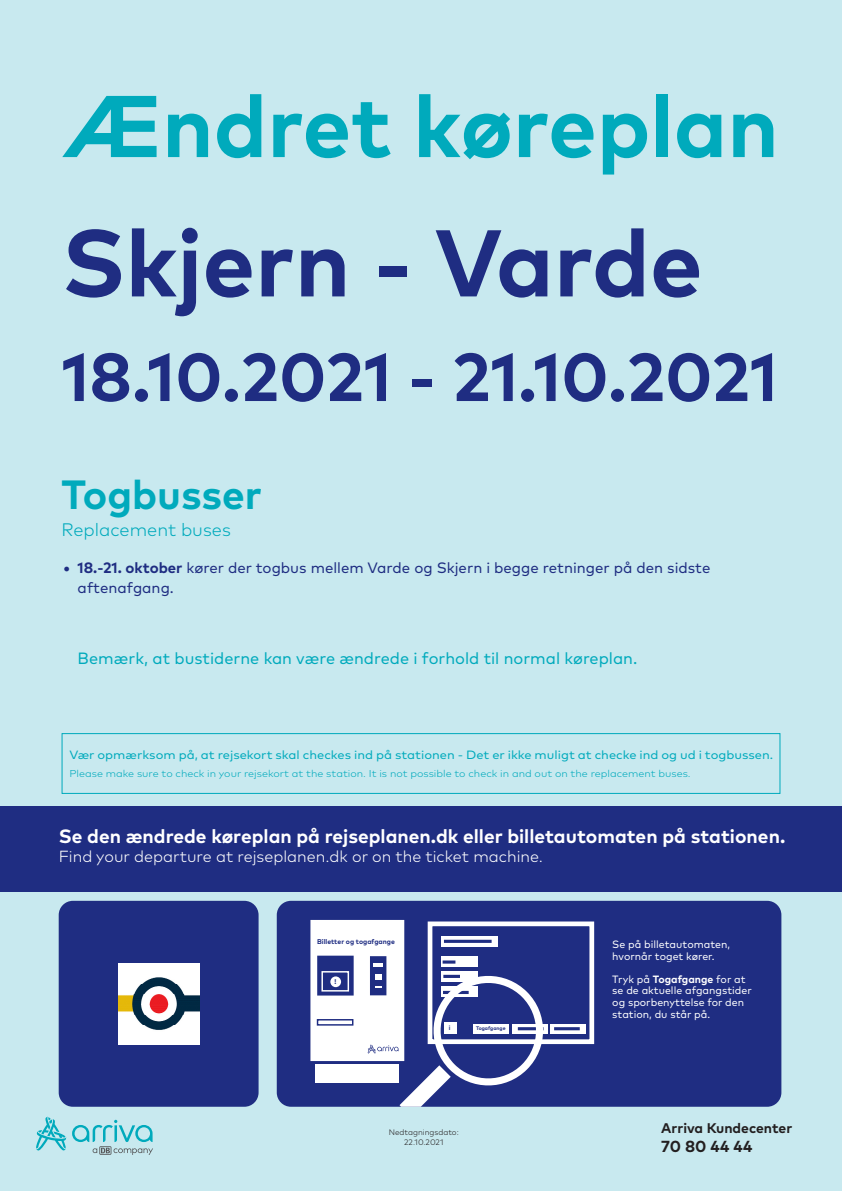
<style>
.page{position:relative;width:842px;height:1191px;background:#c8e9ef}
.page>*{position:absolute;margin:0;border:0;box-sizing:border-box;transform-origin:0 0}
.t1{font:700 94.5px "Mark Pro";color:#1f2d82}
.t2{font:700 87.3px "Mark Pro";color:#00aabc}
.t3{font:700 67.6px "Mark Pro";color:#1f2d82}
.t4{font:700 40.8px "Mark Pro";color:#00aabc}
.t5{font:700 19.2px "Mark Pro";color:#fff}
.t6{font:300 18.1px "Mark Pro";color:#00aabc}
.t7{font:16.3px "Mark Pro";color:#00aabc}
.t8{font:300 16.1px "Mark Pro";color:#fff}
.t9{font:700 16px "Mark Pro";letter-spacing:.01em;color:#231f20}
.t10{font:15px/20px "Mark Pro";color:#1f2d82}
.t11{font:700 14px "Mark Pro";color:#231f20}
.t12{font:12px "Mark Pro";color:#00aabc;scale:1.07 1}
.t13{font:10.6px/11.6px "Mark Pro";color:#fff}
.t14{font:300 10px "Mark Pro";color:#00aabc;scale:1.07 1}
.t15{font:300 8px "Mark Pro";color:#231f20}
.t16{font:700 6.9px "Mark Pro";color:#1f2d82}
.t17{font:700 6.3px "Mark Pro";color:#1f2d82}
.t18{font:700 5.2px "Mark Pro";color:#1f2d82}
.s1{font-weight:700}
</style>
<div class="page">
<svg style="left:72px;top:1119px;width:81px;height:36px"></svg>
<svg style="left:36px;top:1116px;width:30px;height:34px"></svg>
<div style="left:277px;top:900px;width:504px;height:206px;background:#1f2d82;border-radius:14px"></div>
<div style="left:428px;top:921px;width:166px;height:123px;border:5px solid #fff"></div>
<svg style="left:554px;top:1024px;width:31px;height:9px"></svg>
<hr style="left:554px;top:1027px;width:26px;height:3px;background:#1f2d82">
<svg style="left:310px;top:920px;width:244px;height:186px"></svg>
<div style="left:59px;top:900px;width:200px;height:206px;background:#1f2d82;border-radius:14px"></div>
<img style="left:118px;top:963px;width:81px;height:81px">
<div style="left:0;top:806px;width:842px;height:85px;background:#1f2d82"></div>
<div style="left:62px;top:733px;width:718px;height:60px;border:1px solid #00aabc"></div>
<p class="t2" style="left:62px;top:60px;width:719px">Ændret køreplan</p>
<p class="t1" style="left:62px;top:191px;width:643px">Skjern - Varde</p>
<p class="t3" style="left:62px;top:326px;width:717px">18.10.2021 - 21.10.2021</p>
<p class="t4" style="left:62px;top:463px;width:202px">Togbusser</p>
<p class="t6" style="left:62px;top:516px;width:171px">Replacement buses</p>
<p class="t10" style="left:78px;top:557px;width:634px;text-indent:-14px"><span class="s1">• 18.-21. oktober</span> kører der togbus mellem Varde og Skjern i begge retninger på den sidste aftenafgang.</p>
<p class="t7" style="left:78px;top:646px;width:561px">Bemærk, at bustiderne kan være ændrede i forhold til normal køreplan.</p>
<p class="t12" style="left:69px;top:745px;width:659px">Vær opmærksom på, at rejsekort skal checkes ind på stationen - Det er ikke muligt at checke ind og ud i togbussen.</p>
<p class="t14" style="left:69px;top:766px;width:582px">Please make sure to check in your rejsekort at the station. It is not possible to check in and out on the replacement buses.</p>
<p class="t5" style="left:59px;top:821px;width:728px">Se den ændrede køreplan på rejseplanen.dk eller billetautomaten på stationen.</p>
<p class="t8" style="left:59px;top:844px;width:486px">Find your departure at rejseplanen.dk or on the ticket machine.</p>
<p class="t16" style="left:317px;top:936px;width:79px">Billetter og togafgange</p>
<p class="t16" style="left:334px;top:976px;width:3px">!</p>
<p class="t17" style="left:449px;top:1022px;width:3px">i</p>
<p class="t18" style="left:476px;top:1024px;width:31px">Togafgange</p>
<p class="t15" style="left:389px;top:1126px;width:71px">Nedtagningsdato:</p>
<p class="t15" style="left:404px;top:1135px;width:41px">22.10.2021</p>
<p class="t13" style="left:612px;top:937px;width:119px">Se på billetautomaten,</p>
<p class="t13" style="left:612px;top:949px;width:104px">hvornår toget kører.</p>
<p class="t13" style="left:612px;top:972px;width:141px">Tryk på <span class="s1">Togafgange</span> for at se de aktuelle afgangstider og sporbenyttelse for den station, du står på.</p>
<h3 class="t11" style="left:661px;top:1117px;width:132px">Arriva Kundecenter</h3>
<h3 class="t9" style="left:661px;top:1134px;width:93px">70 80 44 44</h3>
</div>
